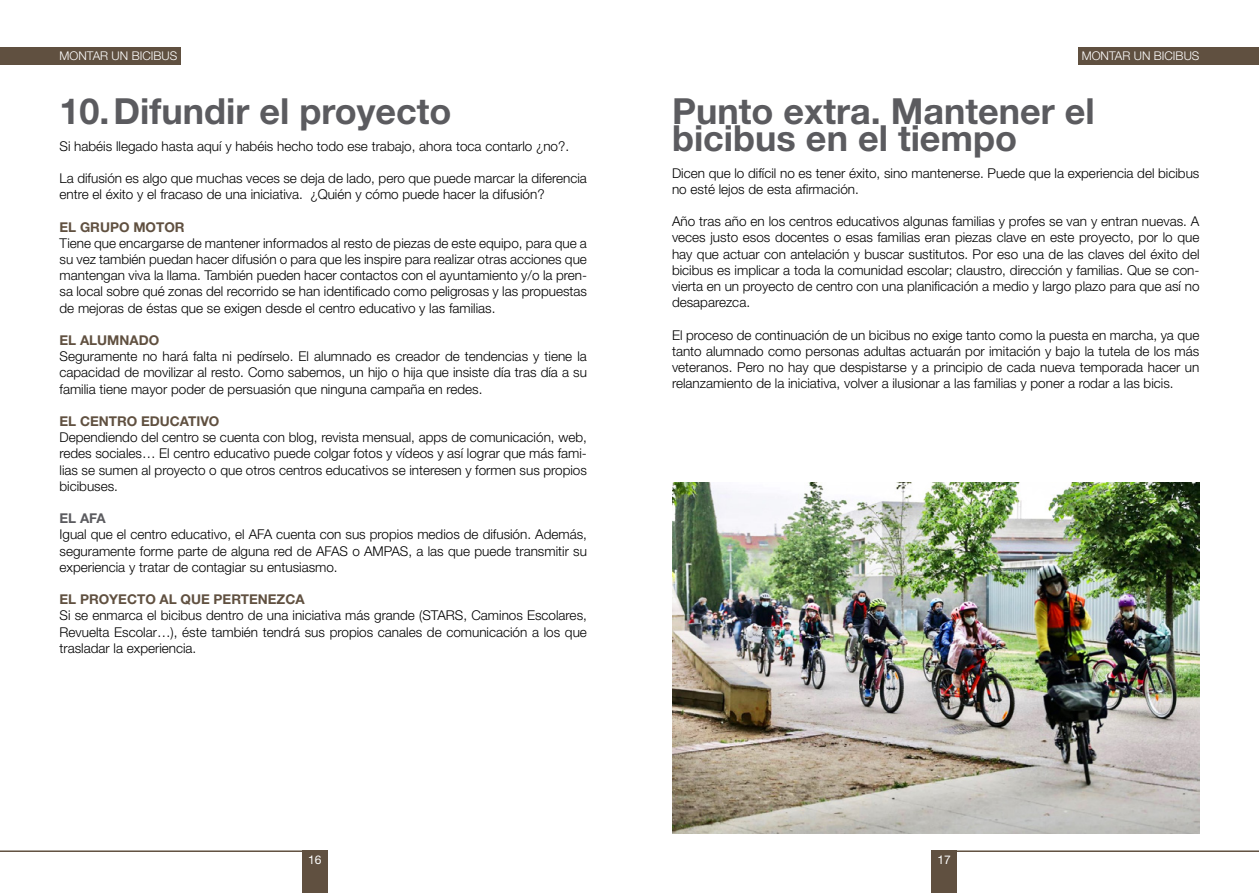
<style>
.page{position:relative;width:1259px;height:893px;background:#fff}
.page>*{position:absolute;margin:0;border:0;box-sizing:border-box;transform-origin:0 0}
.t1{font:700 36px/27px "Helvetica Neue LT Std";color:#5b5b5f}
.t2{font:300 13.5px/16.2px "Helvetica Neue LT Std";color:#000;text-align:justify}
.t3{font:700 13.5px "Helvetica Neue LT Std";color:#605040}
.t4{font:700 13.5px "Helvetica Neue LT Std";color:#5b5b5f}
.t5{font:300 12px "Helvetica Neue LT Std";color:#fff}
.t6{font:12px "Helvetica Neue LT Std";color:#fff}
</style>
<div class="page">
<div style="left:1078px;top:47px;width:181px;height:17px;background:#605040"></div>
<div style="left:0;top:47px;width:181px;height:17px;background:#605040"></div>
<div style="left:302px;top:850px;width:25px;height:43px;background:#605040"></div>
<div style="left:931px;top:850px;width:26px;height:43px;background:#605040"></div>
<hr style="left:0;top:850px;width:327px;height:2px;background:#605040">
<hr style="left:931px;top:850px;width:328px;height:2px;background:#605040">
<img style="left:672px;top:482px;width:527px;height:351px">
<p class="t5" style="left:60px;top:48px;width:119px">MONTAR UN BICIBUS</p>
<p class="t5" style="left:1081px;top:48px;width:119px">MONTAR UN BICIBUS</p>
<h1 class="t1" style="left:60px;top:96px;width:393px">10.Difundir el proyecto</h1>
<p class="t2" style="left:60px;top:137px;width:511px">Si habéis llegado hasta aquí y habéis hecho todo ese trabajo, ahora toca contarlo ¿no?.</p>
<p class="t2" style="left:60px;top:170px;width:529px">La difusión es algo que muchas veces se deja de lado, pero que puede marcar la diferencia entre el éxito y el fracaso de una iniciativa. ¿Quién y cómo puede hacer la difusión?</p>
<p class="t3" style="left:60px;top:218px;width:127px">EL GRUPO MOTOR</p>
<p class="t2" style="left:60px;top:235px;width:529px">Tiene que encargarse de mantener informados al resto de piezas de este equipo, para que a su vez también puedan hacer difusión o para que les inspire para realizar otras acciones que mantengan viva la llama. También pueden hacer contactos con el ayuntamiento y/o la pren&shy;sa local sobre qué zonas del recorrido se han identificado como peligrosas y las propuestas de mejoras de éstas que se exigen desde el centro educativo y las familias.</p>
<p class="t3" style="left:60px;top:332px;width:101px">EL ALUMNADO</p>
<p class="t2" style="left:60px;top:348px;width:529px">Seguramente no hará falta ni pedírselo. El alumnado es creador de tendencias y tiene la capacidad de movilizar al resto. Como sabemos, un hijo o hija que insiste día tras día a su familia tiene mayor poder de persuasión que ninguna campaña en redes.</p>
<p class="t3" style="left:60px;top:413px;width:161px">EL CENTRO EDUCATIVO</p>
<p class="t2" style="left:60px;top:429px;width:529px">Dependiendo del centro se cuenta con blog, revista mensual, apps de comunicación, web, redes sociales… El centro educativo puede colgar fotos y vídeos y así lograr que más fami&shy;lias se sumen al proyecto o que otros centros educativos se interesen y formen sus propios bicibuses.</p>
<p class="t4" style="left:60px;top:510px;width:48px">EL AFA</p>
<p class="t2" style="left:60px;top:526px;width:529px">Igual que el centro educativo, el AFA cuenta con sus propios medios de difusión. Además, seguramente forme parte de alguna red de AFAS o AMPAS, a las que puede transmitir su experiencia y tratar de contagiar su entusiasmo.</p>
<p class="t3" style="left:60px;top:591px;width:247px">EL PROYECTO AL QUE PERTENEZCA</p>
<p class="t2" style="left:60px;top:607px;width:529px">Si se enmarca el bicibus dentro de una iniciativa más grande (STARS, Caminos Escolares, Revuelta Escolar…), éste también tendrá sus propios canales de comunicación a los que trasladar la experiencia.</p>
<h1 class="t1" style="left:672px;top:96px;width:424px">Punto extra. Mantener el bicibus en el tiempo</h1>
<p class="t2" style="left:672px;top:164px;width:529px">Dicen que lo difícil no es tener éxito, sino mantenerse. Puede que la experiencia del bicibus no esté lejos de esta afirmación.</p>
<p class="t2" style="left:672px;top:213px;width:529px">Año tras año en los centros educativos algunas familias y profes se van y entran nuevas. A veces justo esos docentes o esas familias eran piezas clave en este proyecto, por lo que hay que actuar con antelación y buscar sustitutos. Por eso una de las claves del éxito del bicibus es implicar a toda la comunidad escolar; claustro, dirección y familias. Que se con&shy;vierta en un proyecto de centro con una planificación a medio y largo plazo para que así no desaparezca.</p>
<p class="t2" style="left:672px;top:326px;width:529px">El proceso de continuación de un bicibus no exige tanto como la puesta en marcha, ya que tanto alumnado como personas adultas actuarán por imitación y bajo la tutela de los más veteranos. Pero no hay que despistarse y a principio de cada nueva temporada hacer un relanzamiento de la iniciativa, volver a ilusionar a las familias y poner a rodar a las bicis.</p>
<p class="t6" style="left:308px;top:853px;width:15px">16</p>
<p class="t6" style="left:937px;top:853px;width:15px">17</p>
</div>
